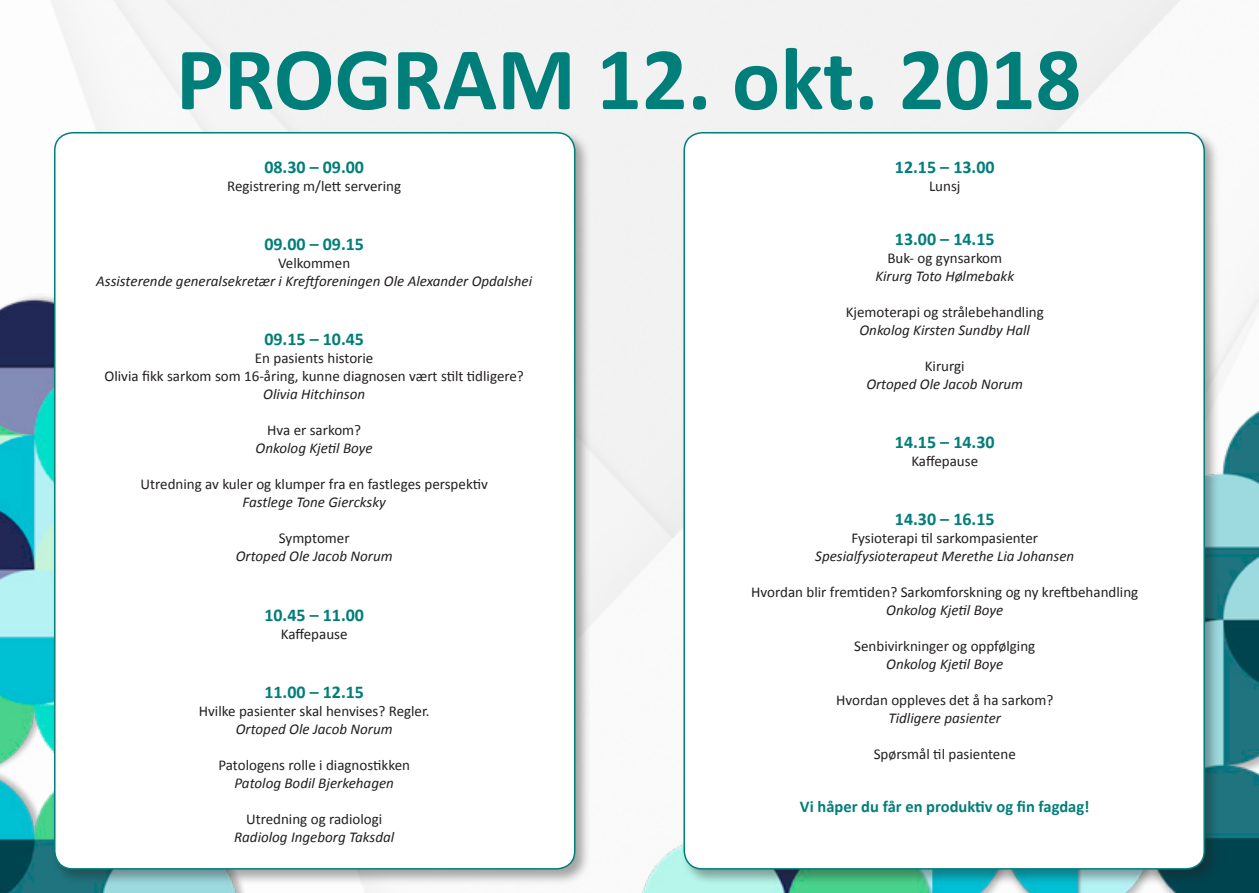
<style>
.page{position:relative;width:1259px;height:893px;background:#fff}
.page>*{position:absolute;margin:0;border:0;box-sizing:border-box;transform-origin:0 0}
.t1{font:700 90px "Calibri";color:#007e7a}
.t2{font:700 18px "Calibri";color:#007e7a}
.t3{font:700 16.5px "Calibri";color:#007e7a}
.t4{font:15px "Calibri";color:#231f20}
.t5{font:italic 15px "Calibri";color:#231f20}
</style>
<div class="page">
<img style="left:0;top:293px;width:450px;height:600px">
<div style="left:51px;top:129px;width:539px;height:756px;background:#231f20;opacity:.4"></div>
<div style="left:55px;top:133px;width:520px;height:736px;background:#fff;border-radius:18px"></div>
<img style="left:641px;top:401px;width:618px;height:492px">
<div style="left:680px;top:129px;width:540px;height:756px;background:#231f20;opacity:.4"></div>
<div style="left:684px;top:133px;width:520px;height:736px;background:#fff;border-radius:18px"></div>
<p class="t1" style="left:176px;top:23px;width:906px">PROGRAM 12. okt. 2018</p>
<p class="t2" style="left:264px;top:155px;width:101px">08.30 – 09.00</p>
<p class="t4" style="left:227px;top:176px;width:175px">Registrering m/lett servering</p>
<p class="t2" style="left:264px;top:233px;width:101px">09.00 – 09.15</p>
<p class="t4" style="left:278px;top:254px;width:74px">Velkommen</p>
<p class="t5" style="left:96px;top:272px;width:437px">Assisterende generalsekretær i Kreftforeningen Ole Alexander Opdalshei</p>
<p class="t2" style="left:264px;top:328px;width:101px">09.15 – 10.45</p>
<p class="t4" style="left:255px;top:349px;width:120px">En pasients historie</p>
<p class="t4" style="left:104px;top:367px;width:421px">Olivia fikk sarkom som 16-åring, kunne diagnosen vært stilt tidligere?</p>
<p class="t5" style="left:263px;top:385px;width:103px">Olivia Hitchinson</p>
<p class="t4" style="left:267px;top:421px;width:95px">Hva er sarkom?</p>
<p class="t5" style="left:256px;top:439px;width:119px">Onkolog Kjetil Boye</p>
<p class="t4" style="left:140px;top:475px;width:349px">Utredning av kuler og klumper fra en fastleges perspektiv</p>
<p class="t5" style="left:242px;top:493px;width:145px">Fastlege Tone Giercksky</p>
<p class="t4" style="left:279px;top:529px;width:72px">Symptomer</p>
<p class="t5" style="left:236px;top:547px;width:158px">Ortoped Ole Jacob Norum</p>
<p class="t2" style="left:264px;top:604px;width:101px">10.45 – 11.00</p>
<p class="t4" style="left:281px;top:624px;width:68px">Kaffepause</p>
<p class="t2" style="left:264px;top:681px;width:101px">11.00 – 12.15</p>
<p class="t4" style="left:199px;top:702px;width:232px">Hvilke pasienter skal henvises? Regler.</p>
<p class="t5" style="left:236px;top:720px;width:158px">Ortoped Ole Jacob Norum</p>
<p class="t4" style="left:218px;top:756px;width:193px">Patologens rolle i diagnostikken</p>
<p class="t5" style="left:234px;top:774px;width:161px">Patolog Bodil Bjerkehagen</p>
<p class="t4" style="left:246px;top:810px;width:138px">Utredning og radiologi</p>
<p class="t5" style="left:234px;top:828px;width:162px">Radiolog Ingeborg Taksdal</p>
<p class="t2" style="left:895px;top:155px;width:101px">12.15 – 13.00</p>
<p class="t4" style="left:929px;top:176px;width:33px">Lunsj</p>
<p class="t2" style="left:895px;top:227px;width:101px">13.00 – 14.15</p>
<p class="t4" style="left:887px;top:248px;width:116px">Buk- og gynsarkom</p>
<p class="t5" style="left:875px;top:266px;width:140px">Kirurg Toto Hølmebakk</p>
<p class="t4" style="left:845px;top:302px;width:199px">Kjemoterapi og strålebehandling</p>
<p class="t5" style="left:859px;top:320px;width:172px">Onkolog Kirsten Sundby Hall</p>
<p class="t4" style="left:925px;top:356px;width:41px">Kirurgi</p>
<p class="t5" style="left:866px;top:374px;width:158px">Ortoped Ole Jacob Norum</p>
<p class="t2" style="left:895px;top:431px;width:101px">14.15 – 14.30</p>
<p class="t4" style="left:911px;top:452px;width:68px">Kaffepause</p>
<p class="t2" style="left:895px;top:508px;width:101px">14.30 – 16.15</p>
<p class="t4" style="left:851px;top:529px;width:188px">Fysioterapi til sarkompasienter</p>
<p class="t5" style="left:815px;top:547px;width:260px">Spesialfysioterapeut Merethe Lia Johansen</p>
<p class="t4" style="left:751px;top:583px;width:388px">Hvordan blir fremtiden? Sarkomforskning og ny kreftbehandling</p>
<p class="t5" style="left:886px;top:601px;width:119px">Onkolog Kjetil Boye</p>
<p class="t4" style="left:854px;top:637px;width:183px">Senbivirkninger og oppfølging</p>
<p class="t5" style="left:886px;top:655px;width:119px">Onkolog Kjetil Boye</p>
<p class="t4" style="left:836px;top:691px;width:219px">Hvordan oppleves det å ha sarkom?</p>
<p class="t5" style="left:888px;top:709px;width:114px">Tidligere pasienter</p>
<p class="t4" style="left:873px;top:745px;width:144px">Spørsmål til pasientene</p>
<p class="t3" style="left:800px;top:796px;width:291px">Vi håper du får en produktiv og fin fagdag!</p>
</div>
